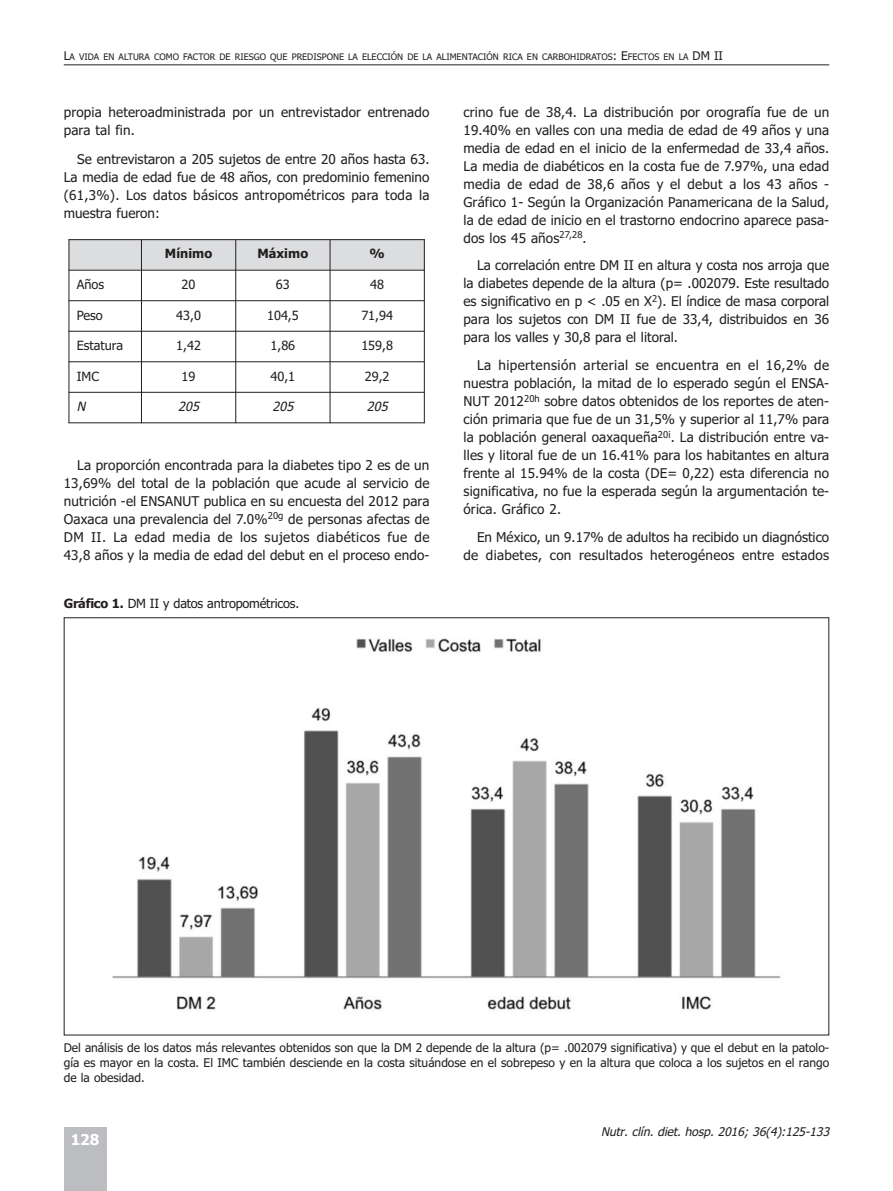
<style>
.page{position:relative;width:893px;height:1191px;background:#fff}
.page>*{position:absolute;margin:0;border:0;box-sizing:border-box;transform-origin:0 0}
.t1{font:700 15px "Tahoma";color:#fff}
.t2{font:13.5px/18px "Tahoma";letter-spacing:.01em;color:#231f20;text-align:justify}
.t3{font:12.75px "Tahoma";color:#231f20}
.t4{font:700 12.75px "Tahoma";color:#231f20}
.t5{font:italic 12.75px "Tahoma";color:#231f20}
.t6{font:12px/15px "Tahoma";color:#231f20;text-align:justify}
.t7{font:italic 12px "Tahoma";color:#231f20}
.t8{font:9px "Tahoma";color:#231f20}
.s1{font-size:12px}
.s2{font-weight:700}
</style>
<div class="page">
<div style="left:69px;top:239px;width:72px;height:31px;background:#dcdddf"></div>
<div style="left:141px;top:239px;width:95px;height:31px;background:#dcdddf"></div>
<div style="left:236px;top:239px;width:94px;height:31px;background:#dcdddf"></div>
<div style="left:330px;top:239px;width:95px;height:31px;background:#dcdddf"></div>
<hr style="left:69px;top:239px;width:1px;height:184px;background:#231f20">
<hr style="left:141px;top:239px;width:1px;height:184px;background:#231f20">
<hr style="left:235px;top:239px;width:1px;height:184px;background:#231f20">
<hr style="left:330px;top:239px;width:1px;height:184px;background:#231f20">
<hr style="left:424px;top:239px;width:1px;height:184px;background:#231f20">
<hr style="left:69px;top:239px;width:356px;height:1px;background:#231f20">
<hr style="left:69px;top:270px;width:356px;height:1px;background:#231f20">
<hr style="left:69px;top:300px;width:356px;height:1px;background:#231f20">
<hr style="left:69px;top:331px;width:356px;height:1px;background:#231f20">
<hr style="left:69px;top:361px;width:356px;height:1px;background:#231f20">
<hr style="left:69px;top:392px;width:356px;height:1px;background:#231f20">
<hr style="left:69px;top:422px;width:356px;height:1px;background:#231f20">
<div style="left:64px;top:1127px;width:42px;height:64px;background:#bcbdc0"></div>
<hr style="left:64px;top:64px;width:765px;height:1px;background:#231f20">
<img style="left:112px;top:638px;width:669px;height:372px">
<p class="t8" style="left:64px;top:52px;width:661px"><span class="s1">L</span>A VIDA EN ALTURA COMO FACTOR DE RIESGO QUE PREDISPONE LA ELECCIÓN DE LA ALIMENTACIÓN RICA EN CARBOHIDRATOS<span class="s1">: E</span>FECTOS EN LA <span class="s1">DM II</span></p>
<p class="t2" style="left:64px;top:103px;width:367px">propia heteroadministrada por un entrevistador entrenado para tal fin.</p>
<p class="t2" style="left:64px;top:151px;width:367px;text-indent:13px">Se entrevistaron a 205 sujetos de entre 20 años hasta 63.<br>La media de edad fue de 48 años, con predominio femenino (61,3%). Los datos básicos antropométricos para toda la muestra fueron:</p>
<p class="t4" style="left:165px;top:247px;width:49px">Mínimo</p>
<p class="t4" style="left:258px;top:247px;width:52px">Máximo</p>
<p class="t4" style="left:370px;top:247px;width:17px">%</p>
<p class="t3" style="left:77px;top:277px;width:29px">Años</p>
<p class="t3" style="left:182px;top:277px;width:15px">20</p>
<p class="t3" style="left:276px;top:277px;width:15px">63</p>
<p class="t3" style="left:370px;top:277px;width:15px">48</p>
<p class="t3" style="left:77px;top:308px;width:28px">Peso</p>
<p class="t3" style="left:176px;top:308px;width:26px">43,0</p>
<p class="t3" style="left:267px;top:308px;width:33px">104,5</p>
<p class="t3" style="left:361px;top:308px;width:33px">71,94</p>
<p class="t3" style="left:77px;top:338px;width:48px">Estatura</p>
<p class="t3" style="left:176px;top:338px;width:26px">1,42</p>
<p class="t3" style="left:271px;top:338px;width:26px">1,86</p>
<p class="t3" style="left:361px;top:338px;width:33px">159,8</p>
<p class="t3" style="left:77px;top:369px;width:24px">IMC</p>
<p class="t3" style="left:182px;top:369px;width:15px">19</p>
<p class="t3" style="left:271px;top:369px;width:26px">40,1</p>
<p class="t3" style="left:365px;top:369px;width:26px">29,2</p>
<p class="t5" style="left:77px;top:399px;width:13px">N</p>
<p class="t5" style="left:178px;top:399px;width:26px">205</p>
<p class="t5" style="left:272px;top:399px;width:26px">205</p>
<p class="t5" style="left:367px;top:399px;width:26px">205</p>
<p class="t2" style="left:64px;top:456px;width:367px;text-indent:14px">La proporción encontrada para la diabetes tipo 2 es de un 13,69% del total de la población que acude al servicio de nutrición -el ENSANUT publica en su encuesta del 2012 para Oaxaca una prevalencia del 7.0%<sup>20g</sup> de personas afectas de DM II. La edad media de los sujetos diabéticos fue de 43,8 años y la media de edad del debut en el proceso endo-</p>
<p class="t3" style="left:64px;top:596px;width:237px"><span class="s2">Gráfico 1.</span> DM II y datos antropométricos.</p>
<p class="t2" style="left:463px;top:103px;width:367px">crino fue de 38,4. La distribución por orografía fue de un 19.40% en valles con una media de edad de 49 años y una media de edad en el inicio de la enfermedad de 33,4 años.<br>La media de diabéticos en la costa fue de 7.97%, una edad media de edad de 38,6 años y el debut a los 43 años - Gráfico 1- Según la Organización Panamericana de la Salud, la de edad de inicio en el trastorno endocrino aparece pasa&shy;dos los 45 años<sup>27,28</sup>.</p>
<p class="t2" style="left:463px;top:257px;width:367px;text-indent:14px">La correlación entre DM II en altura y costa nos arroja que la diabetes depende de la altura (p= .002079. Este resultado es significativo en p &lt; .05 en X<sup>2</sup>). El índice de masa corporal para los sujetos con DM II fue de 33,4, distribuidos en 36 para los valles y 30,8 para el litoral.</p>
<p class="t2" style="left:463px;top:356px;width:367px;text-indent:13px">La hipertensión arterial se encuentra en el 16,2% de nuestra población, la mitad de lo esperado según el ENSA-NUT 2012<sup>20h</sup> sobre datos obtenidos de los reportes de aten&shy;ción primaria que fue de un 31,5% y superior al 11,7% para la población general oaxaqueña<sup>20i</sup>. La distribución entre va&shy;lles y litoral fue de un 16.41% para los habitantes en altura frente al 15.94% de la costa (DE= 0,22) esta diferencia no significativa, no fue la esperada según la argumentación te&shy;órica. Gráfico 2.</p>
<p class="t2" style="left:463px;top:528px;width:367px;text-align:right">En México, un 9.17% de adultos ha recibido un diagnóstico de diabetes, con resultados heterogéneos entre estados</p>
<p class="t6" style="left:64px;top:1040px;width:767px">Del análisis de los datos más relevantes obtenidos son que la DM 2 depende de la altura (p= .002079 significativa) y que el debut en la patolo&shy;gía es mayor en la costa. El IMC también desciende en la costa situándose en el sobrepeso y en la altura que coloca a los sujetos en el rango de la obesidad.</p>
<p class="t1" style="left:71px;top:1130px;width:30px">128</p>
<p class="t7" style="left:601px;top:1125px;width:233px">Nutr. clín. diet. hosp. 2016; 36(4):125-133</p>
</div>
